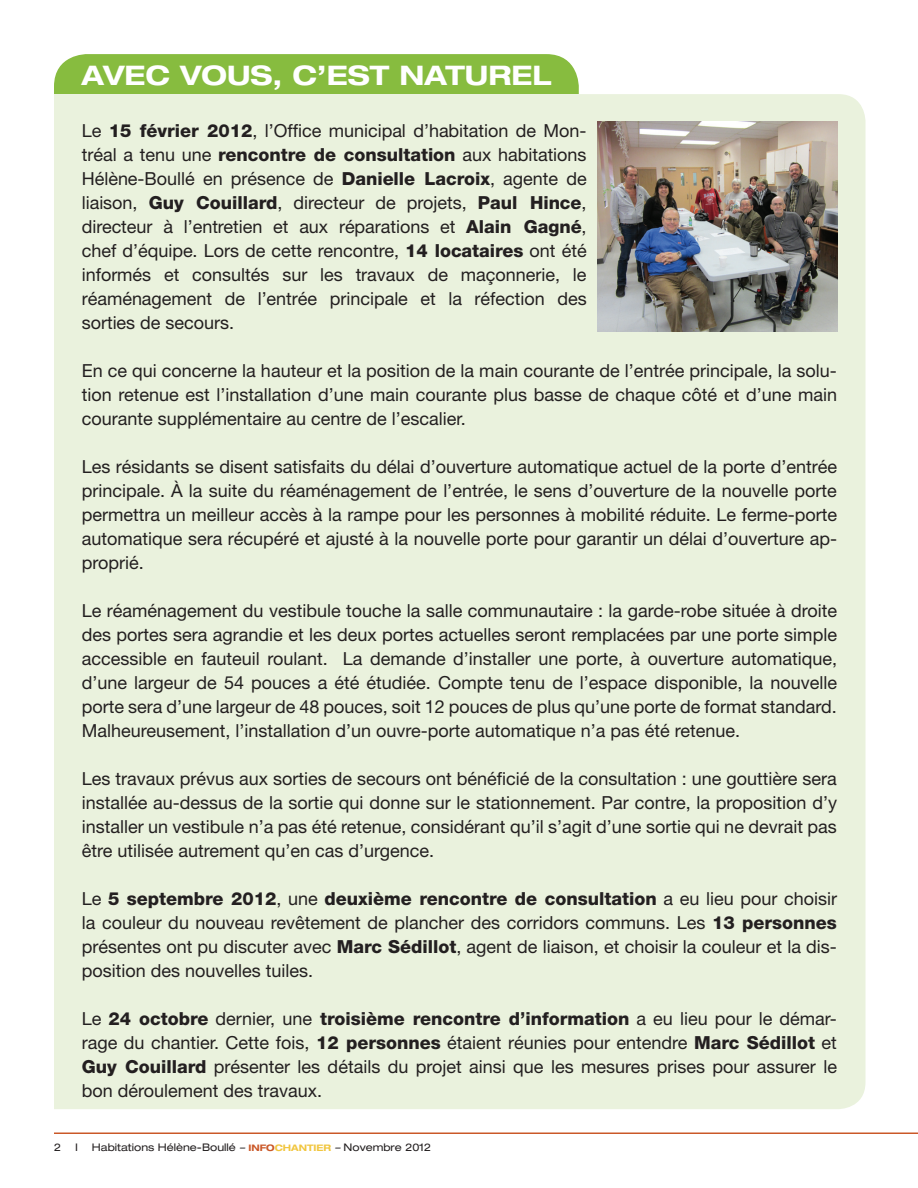
<style>
.page{position:relative;width:918px;height:1188px;background:#fff}
.page>*{position:absolute;margin:0;border:0;box-sizing:border-box;transform-origin:0 0}
.t1{font:700 expanded 27px "Helvetica Neue";color:#fff}
.t2{font:18px/24px "Helvetica Neue";color:#231f20;text-align:justify}
.t3{font:expanded 10.5px "Helvetica Neue";color:#231f20}
.s1{font-weight:800}
.s2{font-style:italic}
.s3{font-weight:700;font-size:9px;color:#ca5828}
.s4{font-weight:700;font-size:9px;color:#f1c640}
</style>
<div class="page">
<hr style="left:54px;top:1132px;width:864px;height:2px;background:#ca5828">
<div style="left:54px;top:54px;width:525px;height:40px;background:#87bc3f"></div>
<div style="left:54px;top:94px;width:812px;height:1015px;background:#eaf2dd"></div>
<img style="left:597px;top:122px;width:240px;height:210px">
<h1 class="t1" style="left:82px;top:58px;width:66px">AVEC</h1>
<h1 class="t1" style="left:180px;top:58px;width:242px">VOUS, C’EST NAT</h1>
<h1 class="t1" style="left:465px;top:58px;width:88px">UREL</h1>
<p class="t2" style="left:82px;top:118px;width:506px">Le <span class="s1">15 février 2012</span>, l’Office municipal d’habitation de Mon&shy;tréal a tenu une <span class="s1">rencontre de consultation</span> aux habitations Hélène-Boullé en présence de <span class="s1">Danielle Lacroix</span>, agente de liaison, <span class="s1">Guy Couillard</span>, directeur de projets, <span class="s1">Paul Hince</span>, directeur à l’entretien et aux réparations et <span class="s1">Alain Gagné</span>, chef d’équipe. Lors de cette rencontre, <span class="s1">14 locataires</span> ont été informés et consultés sur les travaux de maçonnerie, le réaménagement de l’entrée principale et la réfection des sorties de secours.</p>
<p class="t2" style="left:82px;top:358px;width:757px">En ce qui concerne la hauteur et la position de la main courante de l’entrée principale, la solu&shy;tion retenue est l’installation d’une main courante plus basse de chaque côté et d’une main courante supplémentaire au centre de l’escalier.</p>
<p class="t2" style="left:82px;top:454px;width:757px">Les résidants se disent satisfaits du délai d’ouverture automatique actuel de la porte d’entrée principale. À la suite du réaménagement de l’entrée, le sens d’ouverture de la nouvelle porte permettra un meilleur accès à la rampe pour les personnes à mobilité réduite. Le ferme-porte automatique sera récupéré et ajusté à la nouvelle porte pour garantir un délai d’ouverture ap&shy;proprié.</p>
<p class="t2" style="left:82px;top:598px;width:757px">Le réaménagement du vestibule touche la salle communautaire : la garde-robe située à droite des portes sera agrandie et les deux portes actuelles seront remplacées par une porte simple accessible en fauteuil roulant. La demande d’installer une porte, à ouverture automatique, d’une largeur de 54 pouces a été étudiée. Compte tenu de l’espace disponible, la nouvelle porte sera d’une largeur de 48 pouces, soit 12 pouces de plus qu’une porte de format standard.<br>Malheureusement, l’installation d’un ouvre-porte automatique n’a pas été retenue.</p>
<p class="t2" style="left:82px;top:766px;width:757px">Les travaux prévus aux sorties de secours ont bénéficié de la consultation : une gouttière sera installée au-dessus de la sortie qui donne sur le stationnement. Par contre, la proposition d’y installer un vestibule n’a pas été retenue, considérant qu’il s’agit d’une sortie qui ne devrait pas être utilisée autrement qu’en cas d’urgence.</p>
<p class="t2" style="left:82px;top:886px;width:757px">Le <span class="s1">5 septembre 2012</span>, une <span class="s1">deuxième rencontre de consultation</span> a eu lieu pour choisir la couleur du nouveau revêtement de plancher des corridors communs. Les <span class="s1">13 personnes </span>présentes ont pu discuter avec <span class="s1">Marc Sédillot</span>, agent de liaison, et choisir la couleur et la dis&shy;position des nouvelles tuiles.</p>
<p class="t2" style="left:82px;top:1006px;width:757px">Le <span class="s1">24 octobre</span> dernier, une <span class="s1">troisième rencontre d’information</span> a eu lieu pour le démar&shy;rage du chantier. Cette fois, <span class="s1">12 personnes</span> étaient réunies pour entendre <span class="s1">Marc Sédillot</span> et <span class="s1">Guy Couillard</span> présenter les détails du projet ainsi que les mesures prises pour assurer le bon déroulement des travaux.</p>
<p class="t3" style="left:54px;top:1141px;width:9px">2</p>
<p class="t3" style="left:75px;top:1141px;width:4px">I</p>
<p class="t3" style="left:92px;top:1141px;width:341px">Habitations Hélène-Boullé <span class="s2">–</span> <span class="s3">INFO</span><span class="s4">CHANTIER</span> <span class="s2">–</span> Novembre 2012</p>
</div>
